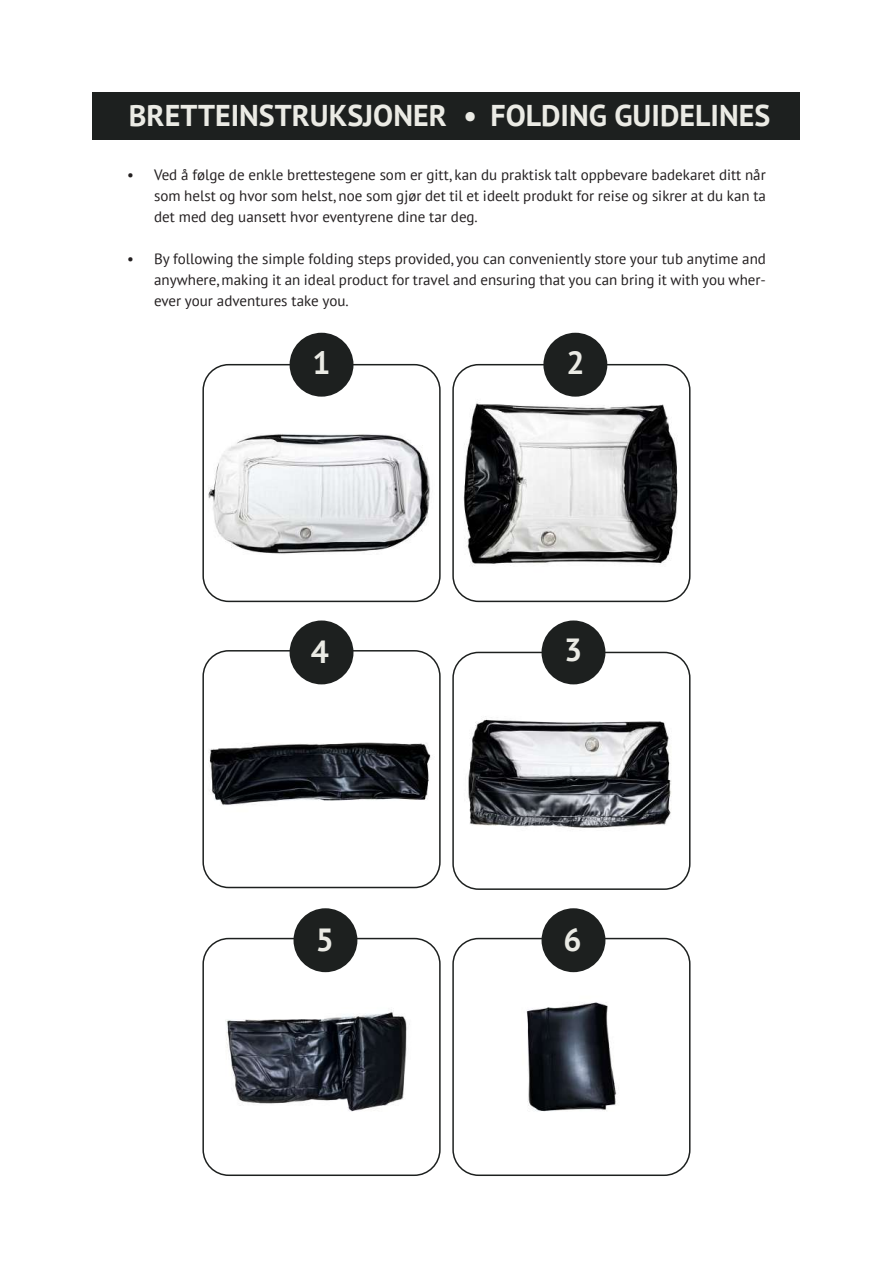
<style>
.page{position:relative;width:893px;height:1263px;background:#fff}
.page>*{position:absolute;margin:0;border:0;box-sizing:border-box;transform-origin:0 0}
.t1{font:700 31.95px "PT Sans";color:#ebebe5}
.t2{font:700 30px "PT Sans";color:#ebebe5}
.t3{font:15px/21px "PT Sans";color:#231f20;text-align:justify}
</style>
<div class="page">
<div style="left:93px;top:92px;width:707px;height:47px;background:#1d201f"></div>
<img style="left:205px;top:366px;width:233px;height:235px">
<div style="left:202px;top:364px;width:239px;height:238px;border:2px solid #1d201f;border-radius:26px"></div>
<div style="left:290px;top:333px;width:63px;height:64px;background:#1d201f;border-radius:50%"></div>
<img style="left:205px;top:653px;width:233px;height:234px">
<div style="left:202px;top:650px;width:239px;height:238px;border:2px solid #1d201f;border-radius:26px"></div>
<div style="left:290px;top:620px;width:63px;height:64px;background:#1d201f;border-radius:50%"></div>
<img style="left:205px;top:938px;width:233px;height:236px">
<div style="left:202px;top:938px;width:239px;height:238px;border:2px solid #1d201f;border-radius:26px"></div>
<div style="left:293px;top:908px;width:64px;height:64px;background:#1d201f;border-radius:50%"></div>
<img style="left:455px;top:938px;width:235px;height:237px">
<div style="left:452px;top:938px;width:238px;height:238px;border:2px solid #1d201f;border-radius:26px"></div>
<div style="left:542px;top:908px;width:63px;height:64px;background:#1d201f;border-radius:50%"></div>
<img style="left:455px;top:365px;width:235px;height:236px">
<div style="left:452px;top:364px;width:238px;height:238px;border:2px solid #1d201f;border-radius:26px"></div>
<div style="left:543px;top:333px;width:64px;height:64px;background:#1d201f;border-radius:50%"></div>
<img style="left:455px;top:652px;width:235px;height:237px">
<div style="left:452px;top:652px;width:238px;height:238px;border:2px solid #1d201f;border-radius:26px"></div>
<div style="left:542px;top:620px;width:63px;height:64px;background:#1d201f;border-radius:50%"></div>
<h2 class="t2" style="left:129px;top:95px;width:643px">BRETTEINSTRUKSJONER • FOLDING GUIDELINES</h2>
<p class="t3" style="left:154px;top:164px;width:613px;text-indent:-27px">• Ved å følge de enkle brettestegene som er gitt, kan du praktisk talt oppbevare badekaret ditt når som helst og hvor som helst, noe som gjør det til et ideelt produkt for reise og sikrer at du kan ta det med deg uansett hvor eventyrene dine tar deg.</p>
<p class="t3" style="left:154px;top:248px;width:613px;text-indent:-27px">• By following the simple folding steps provided, you can conveniently store your tub anytime and anywhere, making it an ideal product for travel and ensuring that you can bring it with you wher&shy;ever your adventures take you.</p>
<h1 class="t1" style="left:312px;top:341px;width:20px">1</h1>
<h1 class="t1" style="left:311px;top:630px;width:20px">4</h1>
<h1 class="t1" style="left:567px;top:341px;width:20px">2</h1>
<h1 class="t1" style="left:564px;top:629px;width:20px">3</h1>
<h1 class="t1" style="left:316px;top:918px;width:20px">5</h1>
<h1 class="t1" style="left:563px;top:918px;width:20px">6</h1>
</div>
